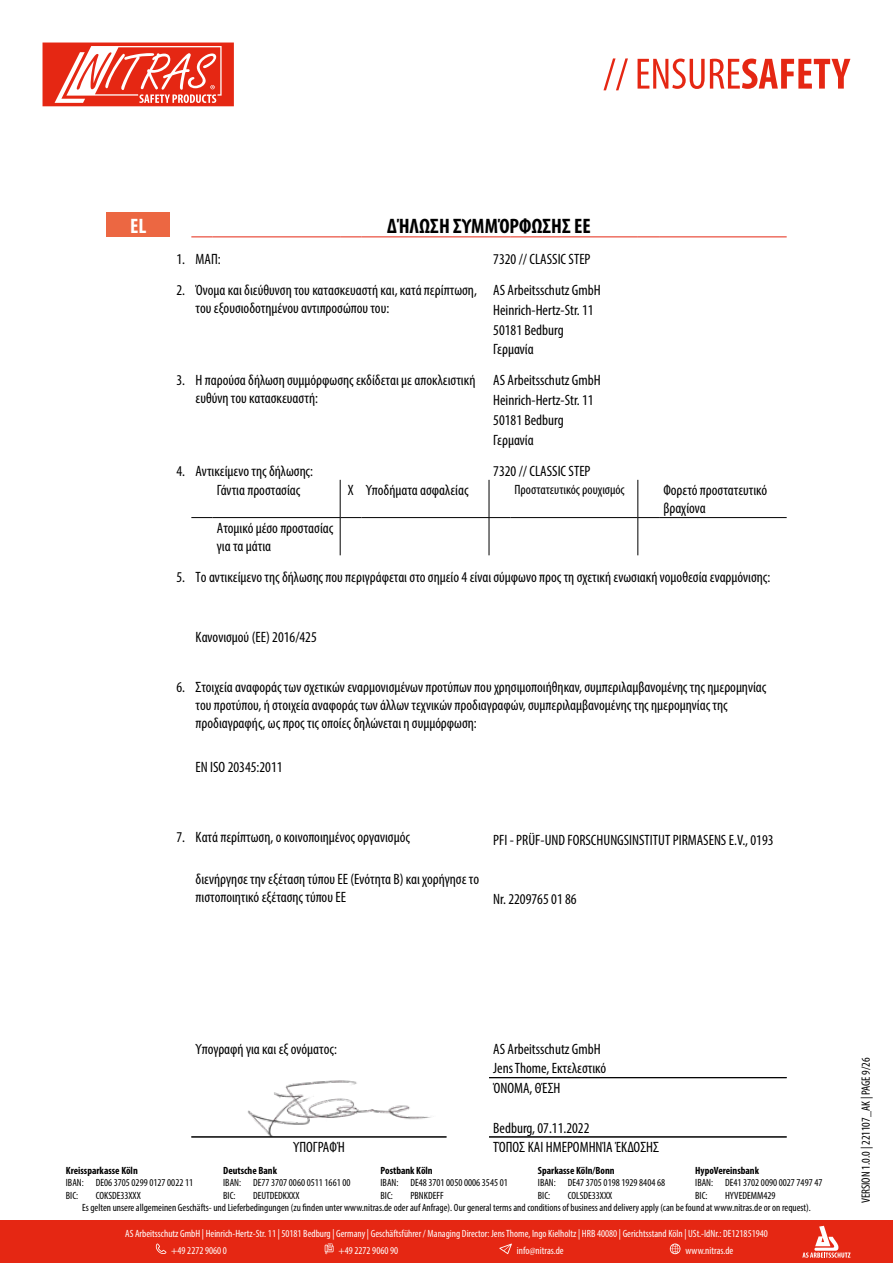
<style>
.page{position:relative;width:893px;height:1263px;background:#fff}
.page>*{position:absolute;margin:0;border:0;box-sizing:border-box;transform-origin:0 0}
.t1{font:700 condensed 21px "Myriad Pro";color:#000}
.t2{font:700 condensed 21px "Myriad Pro";color:#fff}
.t3{font:condensed 15px/18px "Myriad Pro";color:#000}
.t4{font:condensed 13.5px "Myriad Pro";color:#000}
.t5{font:condensed 12px "Myriad Pro";color:#000}
.t6{font:condensed 10.5px/12.6px "Myriad Pro";color:#000}
.t7{font:condensed 10.5px/17px "Myriad Pro";color:#fff}
.t8{font:700 condensed 10.5px "Myriad Pro";color:#000}
</style>
<div class="page">
<svg style="left:603px;top:58px;width:247px;height:32px"></svg>
<svg style="left:43px;top:43px;width:191px;height:63px"></svg>
<div style="left:0;top:1220px;width:893px;height:43px;background:#e52713"></div>
<svg style="left:802px;top:1226px;width:48px;height:32px"></svg>
<svg style="left:156px;top:1243px;width:10px;height:11px"></svg>
<svg style="left:325px;top:1243px;width:9px;height:11px"></svg>
<svg style="left:499px;top:1243px;width:13px;height:11px"></svg>
<svg style="left:670px;top:1243px;width:10px;height:11px"></svg>
<img style="left:247px;top:1080px;width:184px;height:56px">
<div style="left:106px;top:213px;width:64px;height:24px;background:#ec6742"></div>
<svg style="left:191px;top:236px;width:22px;height:1px"></svg>
<hr style="left:213px;top:236px;width:127px;height:1px;background:#e52713">
<svg style="left:340px;top:236px;width:21px;height:1px"></svg>
<hr style="left:361px;top:236px;width:128px;height:1px;background:#e52713">
<svg style="left:489px;top:236px;width:21px;height:1px"></svg>
<hr style="left:510px;top:236px;width:128px;height:1px;background:#e52713">
<svg style="left:638px;top:236px;width:21px;height:1px"></svg>
<hr style="left:659px;top:236px;width:128px;height:1px;background:#e52713">
<hr style="left:340px;top:480px;width:1px;height:37px;background:#000">
<hr style="left:489px;top:480px;width:1px;height:37px;background:#000">
<hr style="left:637px;top:480px;width:1px;height:37px;background:#000">
<hr style="left:340px;top:518px;width:1px;height:37px;background:#000">
<svg style="left:489px;top:517px;width:21px;height:1px"></svg>
<hr style="left:489px;top:518px;width:1px;height:37px;background:#000">
<hr style="left:510px;top:517px;width:128px;height:1px;background:#000">
<hr style="left:637px;top:518px;width:1px;height:37px;background:#000">
<svg style="left:638px;top:517px;width:21px;height:1px"></svg>
<hr style="left:659px;top:517px;width:128px;height:1px;background:#000">
<svg style="left:191px;top:517px;width:22px;height:1px"></svg>
<hr style="left:213px;top:517px;width:127px;height:1px;background:#000">
<svg style="left:340px;top:517px;width:21px;height:1px"></svg>
<hr style="left:361px;top:517px;width:128px;height:1px;background:#000">
<hr style="left:191px;top:1136px;width:255px;height:1px;background:#000">
<hr style="left:489px;top:1077px;width:298px;height:1px;background:#000">
<hr style="left:489px;top:1136px;width:298px;height:1px;background:#000">
<h1 class="t2" style="left:130px;top:212px;width:18px">EL</h1>
<h1 class="t1" style="left:387px;top:212px;width:205px">ΔΉΛΩΣΗ ΣΥΜΜΌΡΦΩΣΗΣ ΕΕ</h1>
<p class="t3" style="left:176px;top:250px;width:46px">1. ΜΑΠ:</p>
<p class="t3" style="left:196px;top:281px;width:283px;text-indent:-19px">2. Όνομα και διεύθυνση του κατασκευαστή και, κατά περίπτωση, του εξουσιοδοτημένου αντιπροσώπου του:</p>
<p class="t3" style="left:493px;top:340px;width:42px">Γερμανία</p>
<p class="t3" style="left:196px;top:371px;width:281px;text-indent:-19px">3. Η παρούσα δήλωση συμμόρφωσης εκδίδεται με αποκλειστική ευθύνη του κατασκευαστή:</p>
<p class="t3" style="left:493px;top:430px;width:42px">Γερμανία</p>
<p class="t3" style="left:217px;top:460px;width:98px;line-height:19.8px;text-indent:-40px">4. Αντικείμενο της δήλωσης:<br>Γάντια προστασίας</p>
<h1 class="t2" style="left:129px;top:212px;width:20px">DE</h1>
<p class="t3" style="left:493px;top:243px;width:109px;line-height:31px">7320 // CLASSIC STEP<br>AS Arbeitsschutz GmbH</p>
<p class="t3" style="left:493px;top:300px;width:102px;line-height:19.8px">Heinrich-Hertz-Str. 11<br>50181 Bedburg</p>
<p class="t3" style="left:493px;top:370px;width:109px;line-height:19.8px">AS Arbeitsschutz GmbH<br>Heinrich-Hertz-Str. 11<br>50181 Bedburg</p>
<p class="t3" style="left:493px;top:461px;width:99px">7320 // CLASSIC STEP</p>
<p class="t3" style="left:366px;top:481px;width:104px">Υποδήματα ασφαλείας</p>
<p class="t4" style="left:514px;top:482px;width:112px">Προστατευτικός ρουχισμός</p>
<p class="t3" style="left:663px;top:481px;width:105px">Φορετό προστατευτικό βραχίονα</p>
<p class="t3" style="left:348px;top:481px;width:7px">X</p>
<p class="t3" style="left:217px;top:519px;width:118px">Ατομικό μέσο προστασίας για τα μάτια</p>
<p class="t3" style="left:176px;top:568px;width:595px">5. Το αντικείμενο της δήλωσης που περιγράφεται στο σημείο 4 είναι σύμφωνο προς τη σχετική ενωσιακή νομοθεσία εναρμόνισης:</p>
<p class="t3" style="left:196px;top:627px;width:123px">Κανονισμού (EE) 2016/425</p>
<p class="t3" style="left:196px;top:678px;width:572px;text-indent:-19px">6. Στοιχεία αναφοράς των σχετικών εναρμονισμένων προτύπων που χρησιμοποιήθηκαν, συμπεριλαμβανομένης της ημερομηνίας του προτύπου, ή στοιχεία αναφοράς των άλλων τεχνικών προδιαγραφών, συμπεριλαμβανομένης της ημερομηνίας της προδιαγραφής, ως προς τις οποίες δηλώνεται η συμμόρφωση:</p>
<p class="t3" style="left:196px;top:758px;width:88px">EN ISO 20345:2011</p>
<p class="t3" style="left:176px;top:828px;width:235px">7. Κατά περίπτωση, ο κοινοποιημένος οργανισμός</p>
<p class="t3" style="left:196px;top:870px;width:285px">διενήργησε την εξέταση τύπου ΕΕ (Ενότητα B) και χορήγησε το πιστοποιητικό εξέτασης τύπου ΕΕ</p>
<p class="t3" style="left:493px;top:831px;width:282px">PFI - PRÜF-UND FORSCHUNGSINSTITUT PIRMASENS E.V., 0193</p>
<p class="t3" style="left:493px;top:890px;width:85px">Nr. 2209765 01 86</p>
<p class="t3" style="left:196px;top:1039px;width:143px">Υπογραφή για και εξ ονόματος:</p>
<p class="t3" style="left:493px;top:1039px;width:109px">AS Arbeitsschutz GmbH</p>
<p class="t3" style="left:493px;top:1058px;width:115px;line-height:19.8px">Jens Thome, Εκτελεστικό<br>ΌΝΟΜΑ, ΘΈΣΗ</p>
<p class="t3" style="left:493px;top:1118px;width:98px">Bedburg, 07.11.2022</p>
<p class="t3" style="left:293px;top:1138px;width:53px">ΥΠΟΓΡΑΦΉ</p>
<p class="t3" style="left:493px;top:1138px;width:168px">ΤΌΠΟΣ ΚΑΙ ΗΜΕΡΟΜΗΝΊΑ ΈΚΔΟΣΗΣ</p>
<p class="t8" style="left:66px;top:1164px;width:73px">Kreissparkasse Köln</p>
<p class="t8" style="left:223px;top:1164px;width:55px">Deutsche Bank</p>
<p class="t8" style="left:381px;top:1164px;width:54px">Postbank Köln</p>
<p class="t8" style="left:538px;top:1164px;width:78px">Sparkasse Köln/Bonn</p>
<p class="t8" style="left:695px;top:1164px;width:65px">HypoVereinsbank</p>
<p class="t6" style="left:66px;top:1176px;width:19px">IBAN:<br>BIC:</p>
<p class="t6" style="left:96px;top:1176px;width:99px">DE06 3705 0299 0127 0022 11<br>COKSDE33XXX</p>
<p class="t6" style="left:223px;top:1176px;width:19px">IBAN:<br>BIC:</p>
<p class="t6" style="left:253px;top:1176px;width:99px">DE77 3707 0060 0511 1661 00<br>DEUTDEDKXXX</p>
<p class="t6" style="left:381px;top:1176px;width:19px">IBAN:<br>BIC:</p>
<p class="t6" style="left:410px;top:1176px;width:99px">DE48 3701 0050 0006 3545 01<br>PBNKDEFF</p>
<p class="t6" style="left:538px;top:1176px;width:19px">IBAN:<br>BIC:</p>
<p class="t6" style="left:568px;top:1176px;width:99px">DE47 3705 0198 1929 8404 68<br>COLSDE33XXX</p>
<p class="t6" style="left:695px;top:1176px;width:19px">IBAN:<br>BIC:</p>
<p class="t6" style="left:725px;top:1176px;width:99px">DE41 3702 0090 0027 7497 47</p>
<p class="t6" style="left:725px;top:1189px;width:52px">HYVEDEMM429</p>
<p class="t6" style="left:82px;top:1201px;width:730px">Es gelten unsere allgemeinen Geschäfts- und Lieferbedingungen (zu finden unter www.nitras.de oder auf Anfrage). Our general terms and conditions of business and delivery apply (can be found at www.nitras.de or on request).</p>
<p class="t7" style="left:171px;top:1225px;width:598px;text-indent:-46px">AS Arbeitsschutz GmbH | Heinrich-Hertz-Str. 11 | 50181 Bedburg | Germany | Geschäftsführer / Managing Director: Jens Thome, Ingo Kielholtz | HRB 40080 | Gerichtsstand Köln | USt.-IdNr.: DE121851940 +49 2272 9060 0</p>
<p class="t7" style="left:338px;top:1242px;width:61px">+49 2272 9060 90</p>
<p class="t7" style="left:517px;top:1242px;width:48px">info@nitras.de</p>
<p class="t7" style="left:685px;top:1242px;width:49px">www.nitras.de</p>
<p class="t5" style="left:859px;top:1203px;width:148px;rotate:-90deg">VERSION 1.0.0 | 221107_AK | PAGE 9/26</p>
</div>
